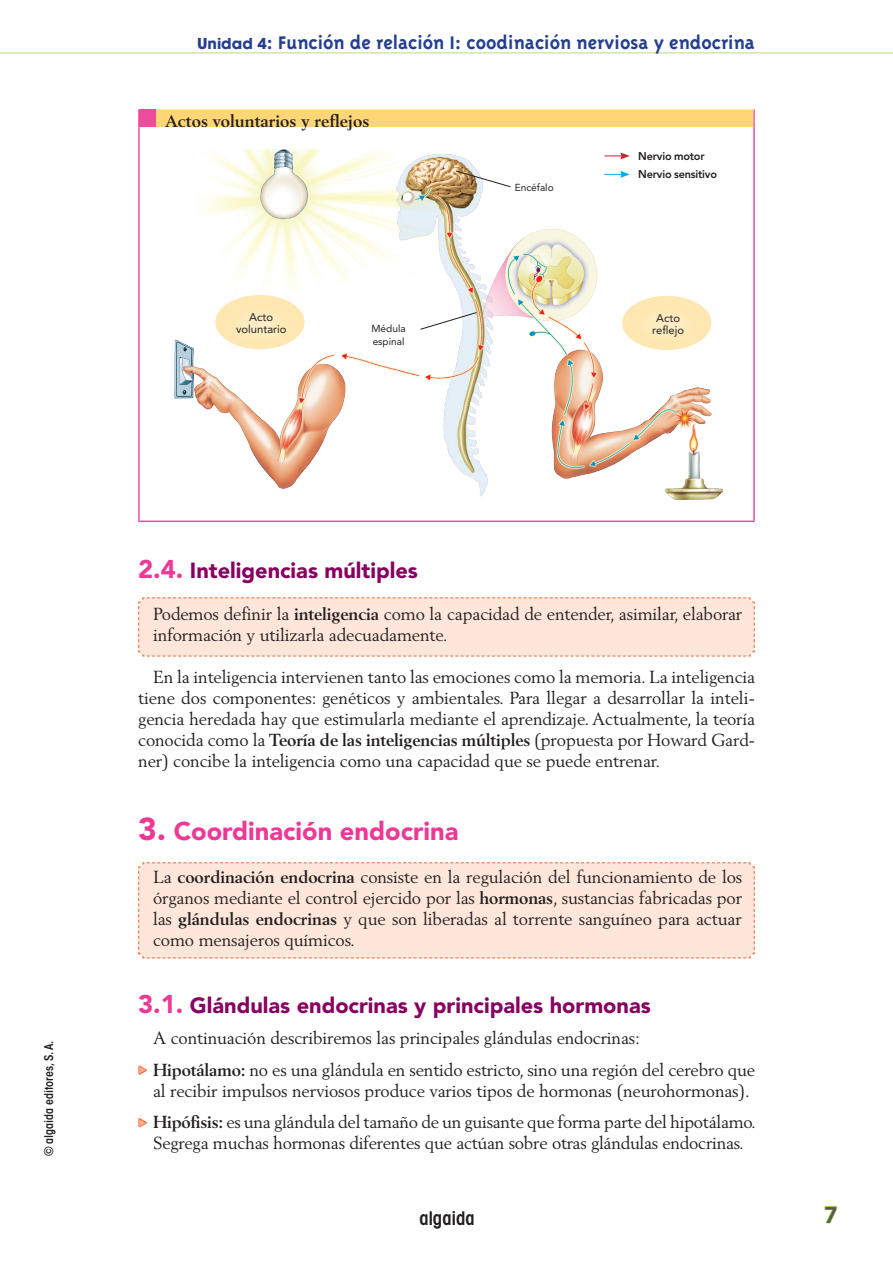
<style>
.page{position:relative;width:893px;height:1263px;background:#fff}
.page>*{position:absolute;margin:0;border:0;box-sizing:border-box;transform-origin:0 0}
.t1{font:900 25.5px "Avenir LT Std";color:#ed3896}
.t2{font:800 22.5px "Avenir LT Std";color:#57585a}
.t3{font:900 21.75px "Avenir LT Std";color:#870160}
.t4{font:700 21px "Triplex";color:#253f8e}
.t5{font:600 condensed 18.9px "Avant Garde";color:#231f20}
.t6{font:17.25px/21px "Berling LT Std";letter-spacing:-.01em;color:#231f20}
.t7{font:700 17.25px "Berling LT Std";color:#231f20}
.t8{font:600 condensed 12px "ITC Avant Garde Std";color:#231f20}
.t9{font:800 11.25px/18.3px "Avenir LT Std";letter-spacing:-.015em;color:#231f20}
.t10{font:11.25px/11.9px "Avenir LT Std";color:#231f20;text-align:center}
.t11{font:10.05px/12.1px "Avenir LT Std";color:#231f20}
.s1{font-family:"Avant Garde";font-size:15px}
.s2{font-size:25.5px;color:#ed3896}
.s3{font-weight:700}
.s4{font-size:31.5px}
.s5{font-family:"FF Dingbests";font-size:15px;color:#f9af8d}
</style>
<div class="page">
<svg style="left:824px;top:1205px;width:13px;height:19px"></svg>
<hr style="left:0;top:53px;width:893px;height:1px;background:#b9d87e">
<div style="left:138px;top:862px;width:617px;height:97px;background:#fee7da"></div>
<div style="left:138px;top:597px;width:617px;height:60px;background:#fee7da"></div>
<svg style="left:138px;top:1065px;width:9px;height:10px"></svg>
<svg style="left:138px;top:1118px;width:9px;height:10px"></svg>
<hr style="left:138px;top:110px;width:2px;height:411px;background:#ed4c9c">
<hr style="left:753px;top:110px;width:2px;height:411px;background:#ed4c9c">
<hr style="left:138px;top:521px;width:617px;height:1px;background:#ed4c9c">
<div style="left:140px;top:109px;width:613px;height:18px;background:#fed676"></div>
<div style="left:140px;top:110px;width:16px;height:17px;background:#ed4c9c"></div>
<img style="left:174px;top:149px;width:548px;height:351px">
<svg style="left:420px;top:312px;width:57px;height:18px"></svg>
<svg style="left:455px;top:170px;width:56px;height:17px"></svg>
<div style="left:215px;top:295px;width:89px;height:54px;background:#fee7b0;border-radius:50%"></div>
<svg style="left:219px;top:300px;width:81px;height:49px"></svg>
<div style="left:622px;top:296px;width:89px;height:54px;background:#fee7b0;border-radius:50%"></div>
<svg style="left:626px;top:301px;width:81px;height:48px"></svg>
<svg style="left:604px;top:152px;width:26px;height:7px"></svg>
<svg style="left:604px;top:171px;width:26px;height:7px"></svg>
<p class="t4" style="left:197px;top:30px;width:559px"><span class="s1">Unidad 4</span>: Función de relación I: coodinación nerviosa y endocrina</p>
<p class="t7" style="left:165px;top:111px;width:206px">Actos voluntarios y reflejos</p>
<p class="t11" style="left:515px;top:182px;width:40px">Encéfalo</p>
<p class="t9" style="left:638px;top:147px;width:80px">Nervio motor<br>Nervio sensitivo</p>
<p class="t10" style="left:236px;top:311px;width:52px">Acto voluntario</p>
<p class="t10" style="left:652px;top:312px;width:34px">Acto reflejo</p>
<p class="t11" style="left:371px;top:323px;width:36px">Médula espinal</p>
<p class="t8" style="left:41px;top:1156px;width:117px;rotate:-90deg">© algaida editores, S. A.</p>
<p class="t3" style="left:138px;top:558px;width:281px"><span class="s2">2.4.</span> Inteligencias múltiples</p>
<p class="t6" style="left:153px;top:604px;width:591px">Podemos definir la <span class="s3">inteligencia</span> como la capacidad de entender, asimilar, elaborar información y utilizarla adecuadamente.</p>
<p class="t6" style="left:138px;top:667px;width:619px;text-align:justify;text-indent:15px">En la inteligencia intervienen tanto las emociones como la memoria. La inteligencia tiene dos componentes: genéticos y ambientales. Para llegar a desarrollar la inteli&shy;gencia heredada hay que estimularla mediante el aprendizaje. Actualmente, la teoría conocida como la <span class="s3">Teoría de las inteligencias múltiples</span> (propuesta por Howard Gard&shy;ner) concibe la inteligencia como una capacidad que se puede entrenar.</p>
<h1 class="t1" style="left:138px;top:816px;width:322px"><span class="s4">3.</span> Coordinación endocrina</h1>
<p class="t6" style="left:153px;top:866px;width:591px;text-align:justify">La <span class="s3">coordinación endocrina</span> consiste en la regulación del funcionamiento de los órganos mediante el control ejercido por las <span class="s3">hormonas</span>, sustancias fabricadas por las <span class="s3">glándulas endocrinas</span> y que son liberadas al torrente sanguíneo para actuar como mensajeros químicos.</p>
<p class="t3" style="left:138px;top:992px;width:514px"><span class="s2">3.1.</span> Glándulas endocrinas y principales hormonas</p>
<p class="t6" style="left:138px;top:1022px;width:618px;line-height:31.5px;text-indent:15px">A continuación describiremos las principales glándulas endocrinas:<br><span class="s5">&gt;</span> <span class="s3">Hipotálamo:</span> no es una glándula en sentido estricto, sino una región del cerebro que</p>
<p class="t6" style="left:138px;top:1075px;width:619px;line-height:31.5px;text-align:center">al recibir impulsos nerviosos produce varios tipos de hormonas (neurohormonas).<br><span class="s5">&gt;</span> <span class="s3">Hipófisis:</span> es una glándula del tamaño de un guisante que forma parte del hipotálamo.</p>
<p class="t6" style="left:153px;top:1132px;width:592px">Segrega muchas hormonas diferentes que actúan sobre otras glándulas endocrinas.</p>
<p class="t5" style="left:419px;top:1206px;width:57px">algaida</p>
<h2 class="t2" style="left:824px;top:1201px;width:15px">7</h2>
</div>
